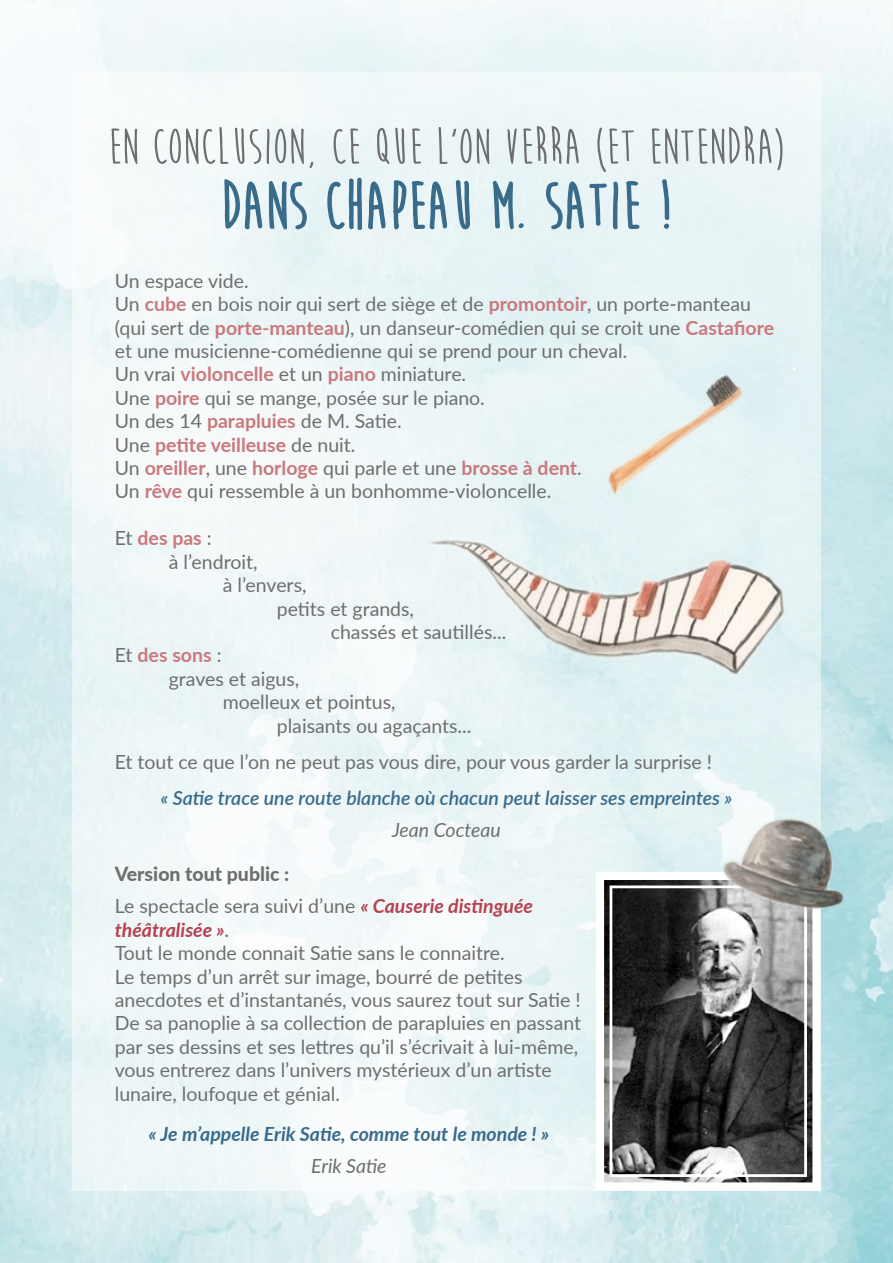
<style>
.page{position:relative;width:893px;height:1263px;background:#fff}
.page>*{position:absolute;margin:0;border:0;box-sizing:border-box;transform-origin:0 0}
.t1{font:700 67.5px "Moon Flower";color:#396b8b}
.t2{font:700 51.15px "Moon Flower";color:#6e6e6e}
.t3{font:19.5px/23.4px "Lato";color:#6e6e6e}
.t4{font:italic 600 19.5px "Lato";color:#396b8b}
.t5{font:italic 700 19.5px "Lato";color:#396b8b}
.t6{font:italic 19.5px "Lato";color:#6e6e6e}
.t7{font:700 19.5px "Lato";color:#c9797d}
.s1{font-weight:700;color:#c9797d}
.s2{font-weight:400;color:#6e6e6e}
.s3{font-weight:800}
.s4{font-weight:700;font-style:italic;color:#b54151}
</style>
<div class="page">
<div style="left:72px;top:72px;width:749px;height:1119px;background:#eef7f8"></div>
<svg style="left:223px;top:0;width:85px;height:230px"></svg>
<svg style="left:327px;top:177px;width:121px;height:53px"></svg>
<svg style="left:455px;top:180px;width:15px;height:50px"></svg>
<svg style="left:492px;top:180px;width:32px;height:50px"></svg>
<svg style="left:545px;top:181px;width:74px;height:49px"></svg>
<svg style="left:626px;top:181px;width:14px;height:49px"></svg>
<svg style="left:662px;top:179px;width:8px;height:50px"></svg>
<svg style="left:592px;top:868px;width:233px;height:327px;background:#686868"></svg>
<div style="left:610px;top:885px;width:197px;height:292px;border:3px solid #fff"></div>
<img style="left:574px;top:359px;width:203px;height:154px">
<img style="left:697px;top:787px;width:184px;height:156px">
<img style="left:378px;top:513px;width:455px;height:193px">
<h2 class="t2" style="left:107px;top:120px;width:680px">EN CONCLUSION, CE QUE L’ON VERRA (ET ENTENDRA)</h2>
<h1 class="t1" style="left:221px;top:171px;width:452px">DANS CHAPEAU M. SATIE !</h1>
<p class="t3" style="left:115px;top:268px;width:661px">Un espace vide.<br>Un <span class="s1">cube</span> en bois noir qui sert de siège et de <span class="s1">promontoir</span>, un porte-manteau (qui sert de <span class="s1">porte-manteau</span>), un danseur-comédien qui se croit une <span class="s1">Castafiore </span>et une musicienne-comédienne qui se prend pour un cheval.<br>Un vrai <span class="s1">violoncelle</span> et un <span class="s1">piano</span> miniature.<br>Une <span class="s1">poire</span> qui se mange, posée sur le piano.<br>Un des 14 <span class="s1">parapluies</span> de M. Satie.<br>Une <span class="s1">petite veilleuse</span> de nuit.<br>Un <span class="s1">oreiller</span>, une <span class="s1">horloge</span> qui parle et une <span class="s1">brosse à dent</span>.<br>Un <span class="s1">rêve</span> qui ressemble à un bonhomme-violoncelle.</p>
<p class="t7" style="left:115px;top:524px;width:99px"><span class="s2">Et</span> des pas <span class="s2">:</span></p>
<p class="t3" style="left:169px;top:549px;width:90px">à l’endroit,</p>
<p class="t3" style="left:223px;top:572px;width:85px">à l’envers,</p>
<p class="t3" style="left:277px;top:596px;width:139px">petits et grands,</p>
<p class="t3" style="left:331px;top:619px;width:177px">chassés et sautillés...</p>
<p class="t7" style="left:115px;top:641px;width:108px"><span class="s2">Et</span> des sons <span class="s2">:</span></p>
<p class="t3" style="left:169px;top:666px;width:132px">graves et aigus,</p>
<p class="t3" style="left:223px;top:689px;width:174px">moelleux et pointus,</p>
<p class="t3" style="left:277px;top:713px;width:196px">plaisants ou agaçants...</p>
<p class="t3" style="left:115px;top:749px;width:599px">Et tout ce que l’on ne peut pas vous dire, pour vous garder la surprise !</p>
<p class="t4" style="left:160px;top:783px;width:574px">« Satie trace une route blanche où chacun peut laisser ses empreintes »</p>
<p class="t6" style="left:392px;top:816px;width:110px">Jean Cocteau</p>
<p class="t3" style="left:115px;top:857px;width:420px;line-height:32px"><span class="s3">Version tout public :<br></span>Le spectacle sera suivi d’une <span class="s4">« Causerie distinguée</span></p>
<p class="t3" style="left:115px;top:917px;width:468px"><span class="s4">théâtralisée »</span>.<br>Tout le monde connait Satie sans le connaitre.<br>Le temps d’un arrêt sur image, bourré de petites anecdotes et d’instantanés, vous saurez tout sur Satie !<br>De sa panoplie à sa collection de parapluies en passant par ses dessins et ses lettres qu’il s’écrivait à lui-même, vous entrerez dans l’univers mystérieux d’un artiste lunaire, loufoque et génial.</p>
<p class="t5" style="left:149px;top:1119px;width:402px">« Je m’appelle Erik Satie, comme tout le monde ! »</p>
<p class="t6" style="left:311px;top:1152px;width:77px">Erik Satie</p>
</div>
